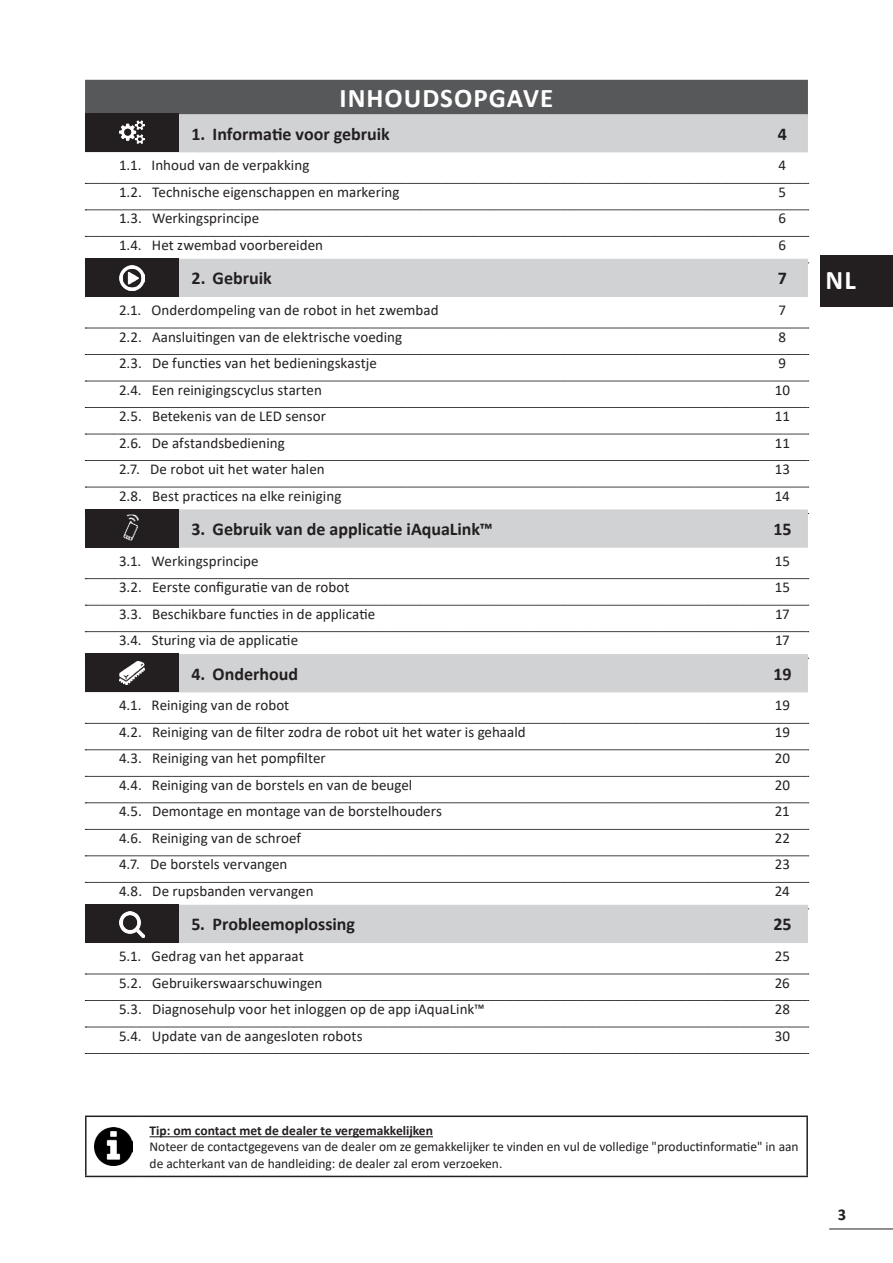
<style>
.page{position:relative;width:893px;height:1263px;background:#fff}
.page>*{position:absolute;margin:0;border:0;box-sizing:border-box;transform-origin:0 0}
.Titre_sommaire{font:700 27px "Calibri";letter-spacing:.035em;color:#fff}
.t1{font:700 18px "Calibri";color:#231f20}
.t2{font:700 16.5px "Calibri";color:#231f20}
.t3{font:15px "Calibri";letter-spacing:.005em;color:#231f20}
.Texte_Normal{font:13.5px/16.5px "Calibri";color:#231f20}
.Titre_conseil{font:700 13.5px "Calibri";color:#231f20}
</style>
<div class="page">
<hr style="left:829px;top:1228px;width:64px;height:1px;background:#231f20">
<div style="left:85px;top:80px;width:723px;height:37px;background:#57585a"></div>
<div style="left:85px;top:114px;width:723px;height:38px;background:#d1d2d4"></div>
<svg style="left:85px;top:183px;width:724px;height:1px"></svg>
<svg style="left:85px;top:210px;width:724px;height:1px"></svg>
<svg style="left:85px;top:236px;width:724px;height:1px"></svg>
<div style="left:85px;top:259px;width:723px;height:38px;background:#d1d2d4"></div>
<svg style="left:85px;top:328px;width:724px;height:1px"></svg>
<svg style="left:85px;top:354px;width:724px;height:1px"></svg>
<svg style="left:85px;top:381px;width:724px;height:1px"></svg>
<svg style="left:85px;top:407px;width:724px;height:1px"></svg>
<svg style="left:85px;top:434px;width:724px;height:1px"></svg>
<svg style="left:85px;top:460px;width:724px;height:1px"></svg>
<svg style="left:85px;top:487px;width:724px;height:1px"></svg>
<div style="left:85px;top:509px;width:723px;height:39px;background:#d1d2d4"></div>
<svg style="left:85px;top:578px;width:724px;height:1px"></svg>
<svg style="left:85px;top:605px;width:724px;height:1px"></svg>
<svg style="left:85px;top:631px;width:724px;height:1px"></svg>
<div style="left:85px;top:654px;width:723px;height:38px;background:#d1d2d4"></div>
<svg style="left:85px;top:723px;width:724px;height:1px"></svg>
<svg style="left:85px;top:749px;width:724px;height:1px"></svg>
<svg style="left:85px;top:776px;width:724px;height:1px"></svg>
<svg style="left:85px;top:802px;width:724px;height:1px"></svg>
<svg style="left:85px;top:829px;width:724px;height:1px"></svg>
<svg style="left:85px;top:855px;width:724px;height:1px"></svg>
<svg style="left:85px;top:882px;width:724px;height:1px"></svg>
<div style="left:85px;top:905px;width:723px;height:38px;background:#d1d2d4"></div>
<svg style="left:85px;top:974px;width:724px;height:1px"></svg>
<svg style="left:85px;top:1000px;width:724px;height:1px"></svg>
<svg style="left:85px;top:1027px;width:724px;height:1px"></svg>
<svg style="left:85px;top:1053px;width:724px;height:1px"></svg>
<hr style="left:85px;top:1115px;width:56px;height:2px;background:#231f20">
<hr style="left:85px;top:1117px;width:2px;height:59px;background:#231f20">
<hr style="left:141px;top:1115px;width:667px;height:2px;background:#231f20">
<hr style="left:806px;top:1117px;width:2px;height:59px;background:#231f20">
<hr style="left:85px;top:1176px;width:56px;height:1px;background:#231f20">
<hr style="left:141px;top:1176px;width:667px;height:1px;background:#231f20">
<img style="left:94px;top:1127px;width:39px;height:38px">
<hr style="left:150px;top:1136px;width:283px;height:1px;background:#231f20">
<div style="left:85px;top:114px;width:94px;height:38px;background:#231f20"></div>
<img style="left:119px;top:120px;width:26px;height:24px">
<div style="left:85px;top:259px;width:94px;height:38px;background:#231f20"></div>
<img style="left:119px;top:265px;width:26px;height:25px">
<div style="left:85px;top:905px;width:94px;height:38px;background:#231f20"></div>
<img style="left:119px;top:912px;width:26px;height:25px">
<div style="left:85px;top:654px;width:94px;height:38px;background:#231f20"></div>
<img style="left:119px;top:661px;width:26px;height:23px">
<div style="left:85px;top:509px;width:94px;height:38px;background:#231f20"></div>
<img style="left:123px;top:514px;width:16px;height:27px">
<div style="left:821px;top:255px;width:72px;height:51px;background:#231f20"></div>
<p class="Titre_sommaire" style="left:340px;top:79px;width:215px">INHOUDSOPGAVE</p>
<p class="t1" style="left:191px;top:121px;width:200px">1. Informatie voor gebruik</p>
<p class="t1" style="left:778px;top:121px;width:11px">4</p>
<p class="t3" style="left:119px;top:155px;width:192px">1.1. Inhoud van de verpakking</p>
<p class="t3" style="left:779px;top:155px;width:9px">4</p>
<p class="t3" style="left:119px;top:182px;width:282px">1.2. Technische eigenschappen en markering</p>
<p class="t3" style="left:779px;top:182px;width:9px">5</p>
<p class="t3" style="left:119px;top:208px;width:142px">1.3. Werkingsprincipe</p>
<p class="t3" style="left:779px;top:208px;width:9px">6</p>
<p class="t3" style="left:119px;top:235px;width:205px">1.4. Het zwembad voorbereiden</p>
<p class="t3" style="left:779px;top:235px;width:9px">6</p>
<p class="t1" style="left:191px;top:266px;width:82px">2. Gebruik</p>
<p class="t1" style="left:778px;top:266px;width:11px">7</p>
<p class="t3" style="left:119px;top:300px;width:321px">2.1. Onderdompeling van de robot in het zwembad</p>
<p class="t3" style="left:779px;top:300px;width:9px">7</p>
<p class="t3" style="left:119px;top:326px;width:285px">2.2. Aansluitingen van de elektrische voeding</p>
<p class="t3" style="left:779px;top:326px;width:9px">8</p>
<p class="t3" style="left:119px;top:353px;width:259px">2.3. De functies van het bedieningskastje</p>
<p class="t3" style="left:779px;top:353px;width:9px">9</p>
<p class="t3" style="left:119px;top:379px;width:204px">2.4. Een reinigingscyclus starten</p>
<p class="t3" style="left:775px;top:379px;width:17px">10</p>
<p class="t3" style="left:119px;top:406px;width:208px">2.5. Betekenis van de LED sensor</p>
<p class="t3" style="left:775px;top:406px;width:17px">11</p>
<p class="t3" style="left:119px;top:432px;width:167px">2.6. De afstandsbediening</p>
<p class="t3" style="left:775px;top:432px;width:17px">11</p>
<p class="t3" style="left:119px;top:459px;width:207px">2.7. De robot uit het water halen</p>
<p class="t3" style="left:775px;top:459px;width:17px">13</p>
<p class="t3" style="left:119px;top:485px;width:224px">2.8. Best practices na elke reiniging</p>
<p class="t3" style="left:775px;top:485px;width:16px">14</p>
<p class="t1" style="left:191px;top:516px;width:303px">3. Gebruik van de applicatie iAquaLink™</p>
<p class="t1" style="left:773px;top:516px;width:20px">15</p>
<p class="t3" style="left:119px;top:550px;width:141px">3.1. Werkingsprincipe</p>
<p class="t3" style="left:775px;top:550px;width:17px">15</p>
<p class="t3" style="left:119px;top:577px;width:232px">3.2. Eerste configuratie van de robot</p>
<p class="t3" style="left:775px;top:577px;width:17px">15</p>
<p class="t3" style="left:119px;top:603px;width:258px">3.3. Beschikbare functies in de applicatie</p>
<p class="t3" style="left:775px;top:603px;width:16px">17</p>
<p class="t3" style="left:119px;top:630px;width:181px">3.4. Sturing via de applicatie</p>
<p class="t3" style="left:775px;top:630px;width:16px">17</p>
<p class="t1" style="left:191px;top:661px;width:108px">4. Onderhoud</p>
<p class="t1" style="left:773px;top:661px;width:20px">19</p>
<p class="t3" style="left:119px;top:695px;width:172px">4.1. Reiniging van de robot</p>
<p class="t3" style="left:775px;top:695px;width:17px">19</p>
<p class="t3" style="left:119px;top:721px;width:408px">4.2. Reiniging van de filter zodra de robot uit het water is gehaald</p>
<p class="t3" style="left:775px;top:721px;width:17px">19</p>
<p class="t3" style="left:119px;top:748px;width:208px">4.3. Reiniging van het pompfilter</p>
<p class="t3" style="left:775px;top:748px;width:17px">20</p>
<p class="t3" style="left:119px;top:774px;width:295px">4.4. Reiniging van de borstels en van de beugel</p>
<p class="t3" style="left:775px;top:774px;width:17px">20</p>
<p class="t3" style="left:119px;top:801px;width:324px">4.5. Demontage en montage van de borstelhouders</p>
<p class="t3" style="left:775px;top:801px;width:17px">21</p>
<p class="t3" style="left:119px;top:827px;width:184px">4.6. Reiniging van de schroef</p>
<p class="t3" style="left:775px;top:827px;width:17px">22</p>
<p class="t3" style="left:119px;top:854px;width:170px">4.7. De borstels vervangen</p>
<p class="t3" style="left:775px;top:854px;width:17px">23</p>
<p class="t3" style="left:119px;top:880px;width:196px">4.8. De rupsbanden vervangen</p>
<p class="t3" style="left:775px;top:880px;width:16px">24</p>
<p class="t1" style="left:191px;top:911px;width:165px">5. Probleemoplossing</p>
<p class="t1" style="left:773px;top:911px;width:20px">25</p>
<p class="t3" style="left:119px;top:946px;width:186px">5.1. Gedrag van het apparaat</p>
<p class="t3" style="left:775px;top:946px;width:17px">25</p>
<p class="t3" style="left:119px;top:972px;width:205px">5.2. Gebruikerswaarschuwingen</p>
<p class="t3" style="left:775px;top:972px;width:16px">26</p>
<p class="t3" style="left:119px;top:999px;width:367px">5.3. Diagnosehulp voor het inloggen op de app iAquaLink™</p>
<p class="t3" style="left:775px;top:999px;width:17px">28</p>
<p class="t3" style="left:119px;top:1025px;width:245px">5.4. Update van de aangesloten robots</p>
<p class="t3" style="left:775px;top:1025px;width:17px">30</p>
<h1 class="Titre_sommaire" style="left:825px;top:261px;width:32px">NL</h1>
<p class="Titre_conseil" style="left:150px;top:1121px;width:285px">Tip: om contact met de dealer te vergemakkelijken</p>
<p class="Texte_Normal" style="left:150px;top:1138px;width:651px">Noteer de contactgegevens van de dealer om ze gemakkelijker te vinden en vul de volledige "productinformatie" in aan de achterkant van de handleiding: de dealer zal erom verzoeken.</p>
<p class="t2" style="left:838px;top:1203px;width:10px">3</p>
</div>
